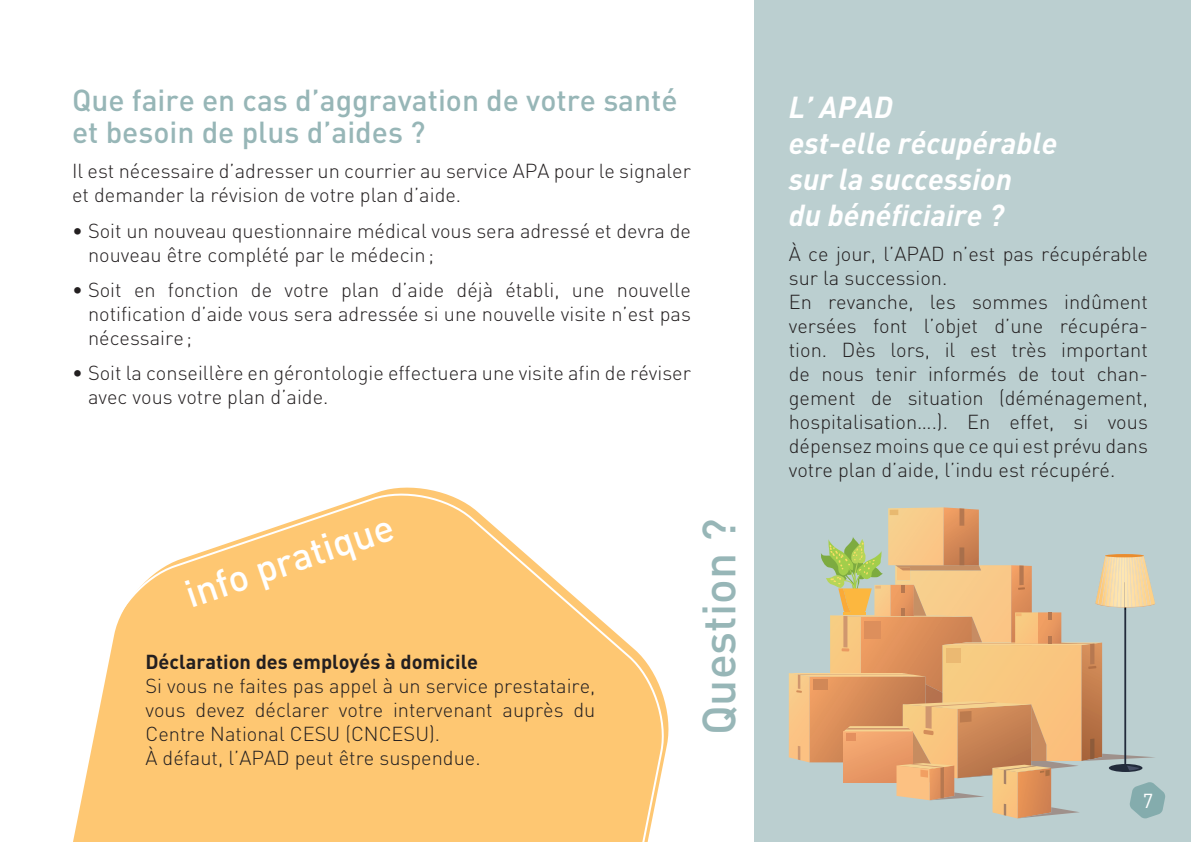
<style>
.page{position:relative;width:1191px;height:842px;background:#fff}
.page>*{position:absolute;margin:0;border:0;box-sizing:border-box;transform-origin:0 0}
.t1{font:500 46px "DIN";color:#97b6b7}
.t2{font:500 38px "DIN";color:#fff}
.t3{font:500 30px/32px "DIN";color:#97b6b7}
.t4{font:italic 700 30px/36px "DIN";color:#fff}
.t5{font:300 20px/24px "DIN";color:#231f20}
.t6{font:700 20px "DIN";color:#231f20}
.t7{font:20px "DIN";color:#fff}
</style>
<div class="page">
<svg style="left:73px;top:489px;width:596px;height:353px"></svg>
<div style="left:754px;top:0;width:437px;height:842px;background:#bbcfd0"></div>
<svg style="left:789px;top:507px;width:376px;height:312px"></svg>
<h3 class="t3" style="left:72px;top:83px;width:607px">Que faire en cas d’aggravation de votre santé et besoin de plus d’aides ?</h3>
<p class="t5" style="left:72px;top:159px;width:620px">Il est nécessaire d’adresser un courrier au service APA pour le signaler et demander la révision de votre plan d’aide.</p>
<p class="t5" style="left:88px;top:218px;width:604px;text-indent:-16px">• Soit un nouveau questionnaire médical vous sera adressé et devra de nouveau être complété par le médecin;</p>
<p class="t5" style="left:88px;top:277px;width:604px;text-align:justify;text-indent:-16px">• Soit en fonction de votre plan d’aide déjà établi, une nouvelle notification d’aide vous sera adressée si une nouvelle visite n’est pas nécessaire;</p>
<p class="t5" style="left:88px;top:361px;width:604px;text-indent:-16px">• Soit la conseillère en gérontologie effectuera une visite afin de réviser avec vous votre plan d’aide.</p>
<h2 class="t2" style="left:179px;top:572px;width:219px;rotate:-19deg">info pratique</h2>
<p class="t6" style="left:145px;top:649px;width:334px">Déclaration des employés à domicile</p>
<p class="t5" style="left:145px;top:674px;width:451px">Si vous ne faites pas appel à un service prestataire, vous devez déclarer votre intervenant auprès du Centre National CESU (CNCESU).<br>À défaut, l’APAD peut être suspendue.</p>
<h1 class="t1" style="left:689px;top:735px;width:218px;rotate:-90deg">Question ?</h1>
<h3 class="t4" style="left:789px;top:88px;width:270px">L’ APAD<br>est-elle récupérable sur la succession<br>du bénéficiaire ?</h3>
<p class="t5" style="left:789px;top:242px;width:360px">À ce jour, l’APAD n’est pas récupérable sur la succession.<br>En revanche, les sommes indûment versées font l’objet d’une récupéra&shy;tion. Dès lors, il est très important de nous tenir informés de tout chan&shy;gement de situation (déménagement, hospitalisation….). En effet, si vous dépensez moins que ce qui est prévu dans votre plan d’aide, l’indu est récupéré.</p>
<p class="t7" style="left:1142px;top:788px;width:12px">7</p>
</div>
